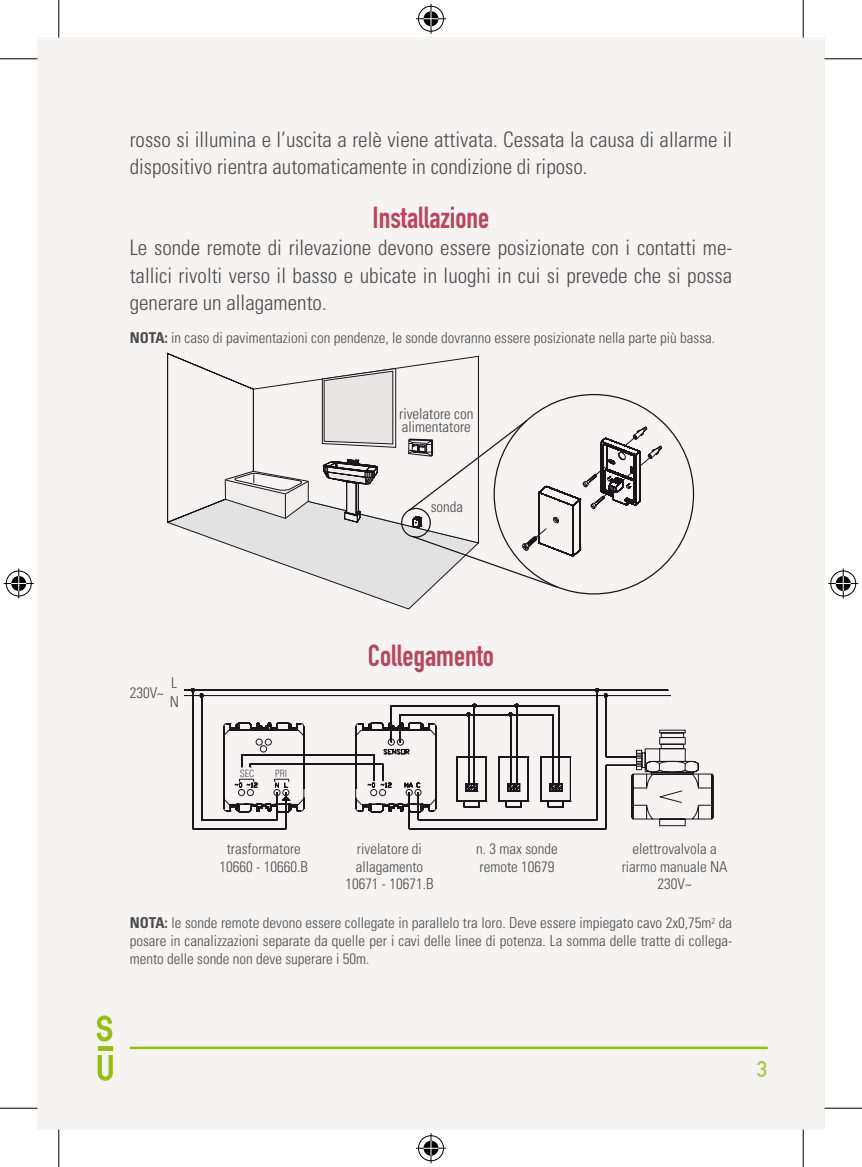
<style>
.page{position:relative;width:862px;height:1167px;background:#fff}
.page>*{position:absolute;margin:0;border:0;box-sizing:border-box;transform-origin:0 0}
.t1{font:30px "DIN Engschrift";color:#b9465c}
.t2{font:300 condensed 21.25px/27.5px "Univers";color:#4c4c4e}
.t3{font:300 condensed 15px/17.5px "Univers";color:#4c4c4e;text-align:center}
.t4{font:300 condensed 10px "Univers";color:#4c4c4e}
.s1{font-weight:700}
</style>
<div class="page">
<div style="left:38px;top:38px;width:21px;height:1091px;background:#f5f4f3"></div>
<div style="left:59px;top:38px;width:765px;height:1091px;background:#f5f4f3"></div>
<hr style="left:130px;top:1046px;width:637px;height:3px;background:#98bf0c">
<svg style="left:98px;top:1055px;width:15px;height:25px"></svg>
<hr style="left:98px;top:1046px;width:14px;height:4px;background:#98bf0c">
<svg style="left:96px;top:1015px;width:16px;height:26px"></svg>
<svg style="left:167px;top:353px;width:495px;height:256px"></svg>
<svg style="left:192px;top:688px;width:522px;height:141px"></svg>
<svg style="left:367px;top:703px;width:204px;height:105px"></svg>
<div style="left:260px;top:745px;width:7px;height:7px;border:1px solid #1a171c;border-radius:50%"></div>
<hr style="left:0;top:58px;width:38px;height:1px;background:#000">
<hr style="left:824px;top:58px;width:38px;height:1px;background:#000">
<hr style="left:0;top:1107px;width:38px;height:1px;background:#000">
<hr style="left:824px;top:1107px;width:38px;height:1px;background:#000">
<hr style="left:58px;top:0;width:1px;height:38px;background:#000">
<hr style="left:58px;top:1129px;width:1px;height:37px;background:#000">
<hr style="left:802px;top:0;width:1px;height:38px;background:#000">
<hr style="left:802px;top:1129px;width:1px;height:37px;background:#000">
<div style="left:417px;top:5px;width:28px;height:28px;border:3px solid #fff;border-radius:50%"></div>
<hr style="left:416px;top:17px;width:30px;height:3px;background:#fff">
<hr style="left:429px;top:4px;width:3px;height:30px;background:#fff">
<div style="left:422px;top:10px;width:18px;height:18px;border:3px solid #fff;border-radius:50%"></div>
<div style="left:418px;top:6px;width:26px;height:26px;border:1px solid #000;border-radius:50%"></div>
<hr style="left:416px;top:18px;width:30px;height:1px;background:#000">
<hr style="left:430px;top:4px;width:1px;height:30px;background:#000">
<svg style="left:423px;top:11px;width:15px;height:15px"></svg>
<div style="left:417px;top:1134px;width:28px;height:28px;border:3px solid #fff;border-radius:50%"></div>
<hr style="left:416px;top:1146px;width:30px;height:3px;background:#fff">
<hr style="left:429px;top:1133px;width:3px;height:30px;background:#fff">
<div style="left:422px;top:1139px;width:18px;height:18px;border:3px solid #fff;border-radius:50%"></div>
<div style="left:418px;top:1135px;width:26px;height:25px;border:1px solid #000;border-radius:50%"></div>
<hr style="left:416px;top:1147px;width:30px;height:1px;background:#000">
<hr style="left:430px;top:1133px;width:1px;height:30px;background:#000">
<svg style="left:423px;top:1140px;width:15px;height:15px"></svg>
<div style="left:5px;top:569px;width:28px;height:28px;border:3px solid #fff;border-radius:50%"></div>
<hr style="left:4px;top:582px;width:30px;height:3px;background:#fff">
<hr style="left:17px;top:568px;width:3px;height:30px;background:#fff">
<div style="left:10px;top:574px;width:18px;height:18px;border:3px solid #fff;border-radius:50%"></div>
<div style="left:6px;top:570px;width:26px;height:26px;border:1px solid #000;border-radius:50%"></div>
<hr style="left:4px;top:583px;width:30px;height:1px;background:#000">
<hr style="left:18px;top:568px;width:1px;height:30px;background:#000">
<svg style="left:11px;top:576px;width:15px;height:15px"></svg>
<div style="left:829px;top:569px;width:28px;height:28px;border:3px solid #fff;border-radius:50%"></div>
<hr style="left:828px;top:582px;width:30px;height:3px;background:#fff">
<hr style="left:841px;top:568px;width:3px;height:30px;background:#fff">
<div style="left:834px;top:574px;width:18px;height:18px;border:3px solid #fff;border-radius:50%"></div>
<div style="left:830px;top:570px;width:26px;height:26px;border:1px solid #000;border-radius:50%"></div>
<hr style="left:828px;top:583px;width:30px;height:1px;background:#000">
<hr style="left:842px;top:568px;width:1px;height:30px;background:#000">
<svg style="left:835px;top:576px;width:15px;height:15px"></svg>
<h2 class="t2" style="left:130px;top:125px;width:604px">rosso si illumina e l’uscita a relè viene attivata. Cessata la causa di allarme il dispositivo rientra automaticamente in condizione di riposo.</h2>
<h1 class="t1" style="left:372px;top:199px;width:118px">Installazione</h1>
<h2 class="t2" style="left:130px;top:234px;width:604px;text-align:justify">Le sonde remote di rilevazione devono essere posizionate con i contatti me&shy;tallici rivolti verso il basso e ubicate in luoghi in cui si prevede che si possa generare un allagamento.</h2>
<p class="t3" style="left:130px;top:328px;width:587px"><span class="s1">NOTA:</span> in caso di pavimentazioni con pendenze, le sonde dovranno essere posizionate nella parte più bassa.</p>
<p class="t3" style="left:399px;top:406px;width:76px;line-height:13.5px;text-align:left">rivelatore con alimentatore</p>
<p class="t3" style="left:431px;top:498px;width:34px">sonda</p>
<p class="t3" style="left:171px;top:674px;width:7px">L</p>
<p class="t3" style="left:130px;top:683px;width:36px">230V~</p>
<p class="t3" style="left:170px;top:693px;width:11px">N</p>
<p class="t4" style="left:240px;top:767px;width:16px">SEC</p>
<p class="t4" style="left:275px;top:767px;width:13px">PRI</p>
<h1 class="t1" style="left:368px;top:637px;width:128px">Collegamento</h1>
<p class="t3" style="left:220px;top:840px;width:90px">trasformatore<br>10660 - 10660.B</p>
<p class="t3" style="left:345px;top:840px;width:90px">rivelatore di allagamento<br>10671 - 10671.B</p>
<p class="t3" style="left:476px;top:840px;width:83px;text-align:left">n. 3 max sonde remote 10679</p>
<p class="t3" style="left:621px;top:840px;width:107px">elettrovalvola a riarmo manuale NA<br>230V~</p>
<p class="t3" style="left:130px;top:914px;width:604px;text-align:justify"><span class="s1">NOTA:</span> le sonde remote devono essere collegate in parallelo tra loro. Deve essere impiegato cavo 2x0,75m<sup>2</sup> da posare in canalizzazioni separate da quelle per i cavi delle linee di potenza. La somma delle tratte di collega&shy;mento delle sonde non deve superare i 50m.</p>
</div>
